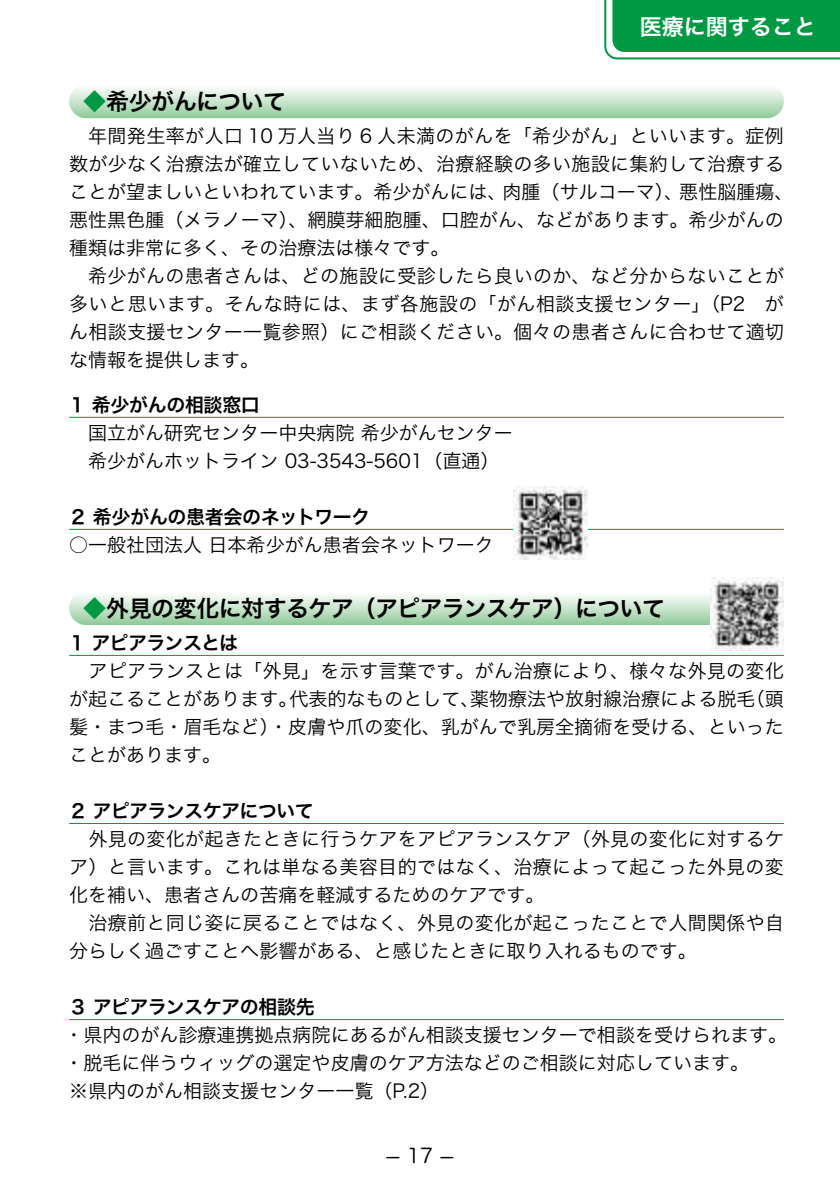
<style>
.page{position:relative;width:840px;height:1191px;background:#fff}
.page>*{position:absolute;margin:0;border:0;box-sizing:border-box;transform-origin:0 0}
.t1{font:23px "Hira Kaku Pro W6";letter-spacing:-.03em;color:#000}
.t2{font:22px "Hira Kaku Pro W6";color:#fff}
.t3{font:20px "Hira Maru Std W3";color:#000;scale:1.5 1}
.t4{font:19px/28px "Hira Kaku Pro W3";color:#000}
.t5{font:19px "Hira Kaku Pro W6";letter-spacing:-.025em;color:#000}
.t6{font:19px "Hira Kaku Pro W6";letter-spacing:-.045em;color:#000}
.s1{color:#009943}
</style>
<div class="page">
<hr style="left:69px;top:417px;width:714px;height:1px;background:#009943">
<hr style="left:69px;top:529px;width:714px;height:1px;background:#009943">
<hr style="left:69px;top:655px;width:714px;height:1px;background:#009943">
<hr style="left:69px;top:823px;width:714px;height:1px;background:#009943">
<hr style="left:69px;top:1019px;width:714px;height:1px;background:#009943">
<div style="left:69px;top:84px;width:714px;height:34px;background:linear-gradient(to bottom,#fff,#95cd9f);border-radius:17px"></div>
<div style="left:69px;top:591px;width:714px;height:34px;background:linear-gradient(to bottom,#fff,#95cc9e);border-radius:17px"></div>
<img style="left:709px;top:577px;width:74px;height:74px">
<img style="left:513px;top:486px;width:74px;height:74px">
<svg style="left:604px;top:0;width:235px;height:59px;background:#1ea559"></svg>
<p class="t2" style="left:639px;top:7px;width:177px">医療に関すること</p>
<p class="t1" style="left:83px;top:80px;width:204px"><span class="s1">◆</span>希少がんについて</p>
<p class="t4" style="left:69px;top:120px;width:725px;text-indent:19px">年間発生率が人口 10 万人当り 6 人未満のがんを「希少がん」といいます。症例数が少なく治療法が確立していないため、治療経験の多い施設に集約して治療することが望ましいといわれています。希少がんには、肉腫（サルコーマ）、悪性脳腫瘍、悪性黒色腫（メラノーマ）、網膜芽細胞腫、口腔がん、などがあります。希少がんの種類は非常に多く、その治療法は様々です。</p>
<p class="t4" style="left:69px;top:260px;width:716px;text-align:justify;text-indent:19px">希少がんの患者さんは、どの施設に受診したら良いのか、など分からないことが多いと思います。そんな時には、まず各施設の「がん相談支援センター」（P2　がん相談支援センター一覧参照）にご相談ください。個々の患者さんに合わせて適切な情報を提供します。</p>
<p class="t5" style="left:68px;top:387px;width:193px">１ 希少がんの相談窓口</p>
<p class="t4" style="left:69px;top:417px;width:445px">　国立がん研究センター中央病院希少がんセンター　希少がんホットライン 03-3543-5601（直通）</p>
<p class="t5" style="left:68px;top:499px;width:303px">２ 希少がんの患者会のネットワーク</p>
<p class="t4" style="left:69px;top:529px;width:426px">○一般社団法人日本希少がん患者会ネットワーク</p>
<p class="t1" style="left:83px;top:587px;width:583px"><span class="s1">◆</span>外見の変化に対するケア（アピアランスケア）について</p>
<p class="t6" style="left:68px;top:625px;width:172px">１ アピアランスとは</p>
<p class="t4" style="left:69px;top:655px;width:716px;text-align:justify">　アピアランスとは「外見」を示す言葉です。がん治療により、様々な外見の変化が起こることがあります。代表的なものとして、薬物療法や放射線治療による脱毛（頭髪・まつ毛・眉毛など）・皮膚や爪の変化、乳がんで乳房全摘術を受ける、といったことがあります。</p>
<p class="t5" style="left:68px;top:793px;width:247px">２ アピアランスケアについて</p>
<p class="t4" style="left:69px;top:823px;width:716px">　外見の変化が起きたときに行うケアをアピアランスケア（外見の変化に対するケア）と言います。これは単なる美容目的ではなく、治療によって起こった外見の変化を補い、患者さんの苦痛を軽減するためのケアです。<br>　治療前と同じ姿に戻ることではなく、外見の変化が起こったことで人間関係や自分らしく過ごすことへ影響がある、と感じたときに取り入れるものです。</p>
<p class="t5" style="left:68px;top:989px;width:248px">３ アピアランスケアの相談先</p>
<p class="t4" style="left:64px;top:1019px;width:724px">・県内のがん診療連携拠点病院にあるがん相談支援センターで相談を受けられます。・脱毛に伴うウィッグの選定や皮膚のケア方法などのご相談に対応しています。<br>※県内のがん相談支援センター一覧（P.2）</p>
<p class="t3" style="left:385px;top:1140px;width:48px">- 17 -</p>
</div>
